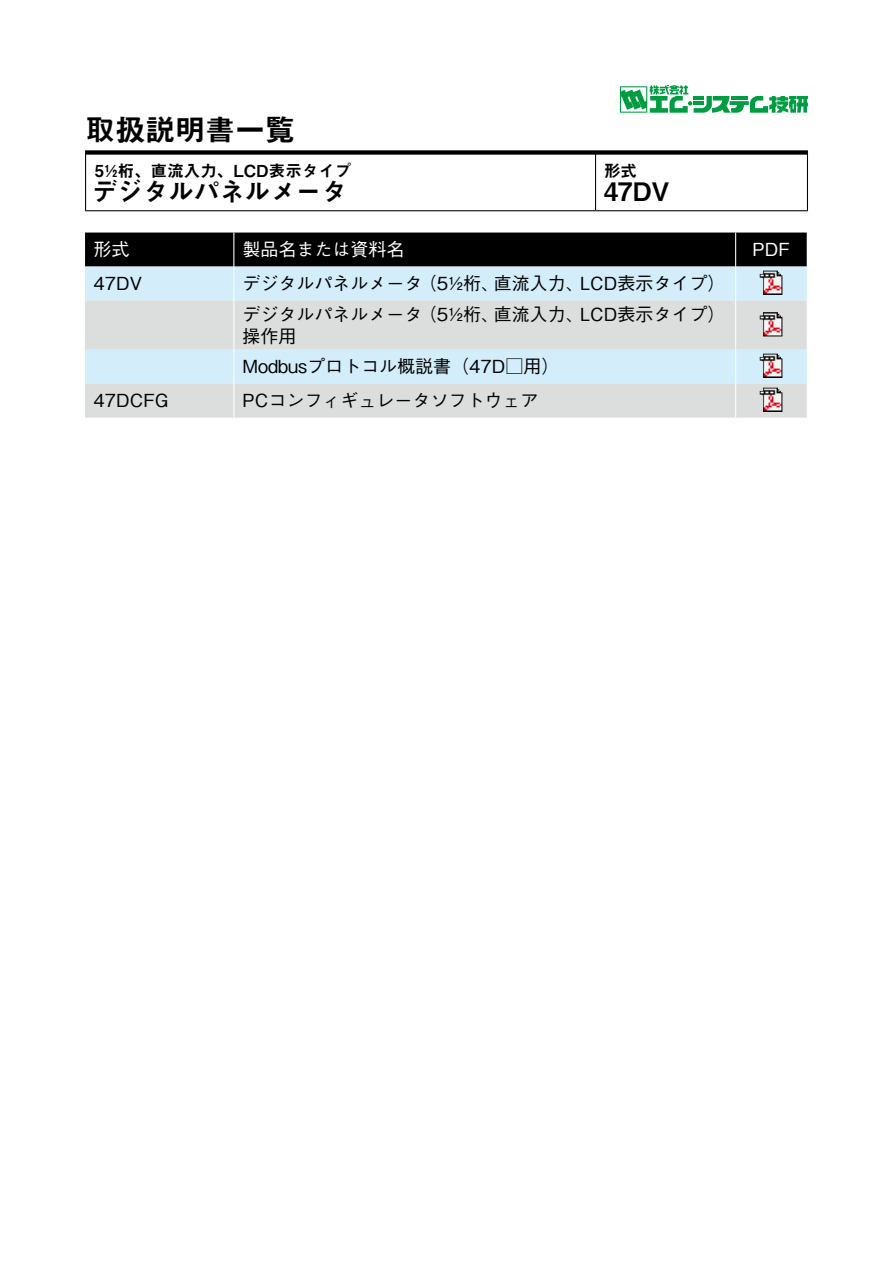
<style>
.page{position:relative;width:893px;height:1263px;background:#fff}
.page>*{position:absolute;margin:0;border:0;box-sizing:border-box;transform-origin:0 0}
.t1{font:30px "Midashi Go Pro MB31";color:#000}
.t2{font:25.5px "Midashi Go Pro MB31";color:#000}
.t3{font:500 18px/22.5px "Gothic BBB Pro";color:#000}
.t4{font:500 18px "Gothic BBB Pro";color:#fff}
.t5{font:16.5px "Midashi Go Pro MB31";color:#000}
</style>
<div class="page">
<div style="left:85px;top:150px;width:723px;height:5px;background:#000"></div>
<svg style="left:620px;top:85px;width:188px;height:28px"></svg>
<hr style="left:595px;top:154px;width:1px;height:56px;background:#000">
<hr style="left:85px;top:154px;width:1px;height:56px;background:#000">
<hr style="left:807px;top:154px;width:1px;height:56px;background:#000">
<hr style="left:85px;top:210px;width:511px;height:1px;background:#000">
<hr style="left:596px;top:210px;width:212px;height:1px;background:#000">
<div style="left:85px;top:233px;width:722px;height:34px;background:#000"></div>
<div style="left:85px;top:267px;width:722px;height:34px;background:#d3edfb"></div>
<svg style="left:85px;top:301px;width:722px;height:117px;fill:#dcdddd"></svg>
<hr style="left:233px;top:233px;width:1px;height:34px;background:#fff">
<hr style="left:735px;top:233px;width:1px;height:34px;background:#fff">
<hr style="left:233px;top:267px;width:1px;height:34px;background:#fff">
<hr style="left:735px;top:267px;width:1px;height:34px;background:#fff">
<hr style="left:233px;top:301px;width:1px;height:49px;background:#fff">
<hr style="left:735px;top:301px;width:1px;height:49px;background:#fff">
<hr style="left:233px;top:350px;width:1px;height:34px;background:#fff">
<hr style="left:735px;top:350px;width:1px;height:34px;background:#fff">
<hr style="left:233px;top:384px;width:1px;height:34px;background:#fff">
<hr style="left:735px;top:384px;width:1px;height:34px;background:#fff">
<img style="left:760px;top:271px;width:22px;height:24px">
<img style="left:760px;top:312px;width:22px;height:24px">
<img style="left:760px;top:354px;width:22px;height:24px">
<img style="left:760px;top:388px;width:22px;height:24px">
<h1 class="t1" style="left:85px;top:106px;width:211px">取扱説明書一覧</h1>
<p class="t5" style="left:95px;top:157px;width:258px">½5 桁、直流入力、LCD表示タイプ</p>
<h2 class="t2" style="left:92px;top:171px;width:256px">デジタルパネルメータ</h2>
<p class="t5" style="left:604px;top:157px;width:34px">形式</p>
<h2 class="t2" style="left:604px;top:171px;width:67px">47DV</h2>
<p class="t4" style="left:94px;top:235px;width:37px">形式</p>
<p class="t4" style="left:242px;top:235px;width:163px">製品名または資料名</p>
<p class="t4" style="left:752px;top:235px;width:39px">PDF</p>
<p class="t3" style="left:94px;top:270px;width:50px">47DV</p>
<p class="t3" style="left:242px;top:270px;width:181px">デジタルパネルメータ</p>
<p class="t3" style="left:419px;top:270px;width:82px">（5½桁、</p>
<p class="t3" style="left:494px;top:270px;width:91px">直流入力、</p>
<p class="t3" style="left:580px;top:270px;width:147px">LCD表示タイプ(</p>
<p class="t3" style="left:94px;top:387px;width:77px">47DCFG</p>
<p class="t3" style="left:419px;top:300px;width:82px">（5½桁、</p>
<p class="t3" style="left:242px;top:300px;width:181px">デジタルパネルメータ操作用</p>
<p class="t3" style="left:242px;top:347px;width:319px;line-height:34px">Modbusプロトコル概説書（47D□用(<br>PCコンフィギュレータソフトウェア</p>
<p class="t3" style="left:494px;top:300px;width:91px">直流入力、</p>
<p class="t3" style="left:580px;top:300px;width:147px">LCD表示タイプ(</p>
</div>
